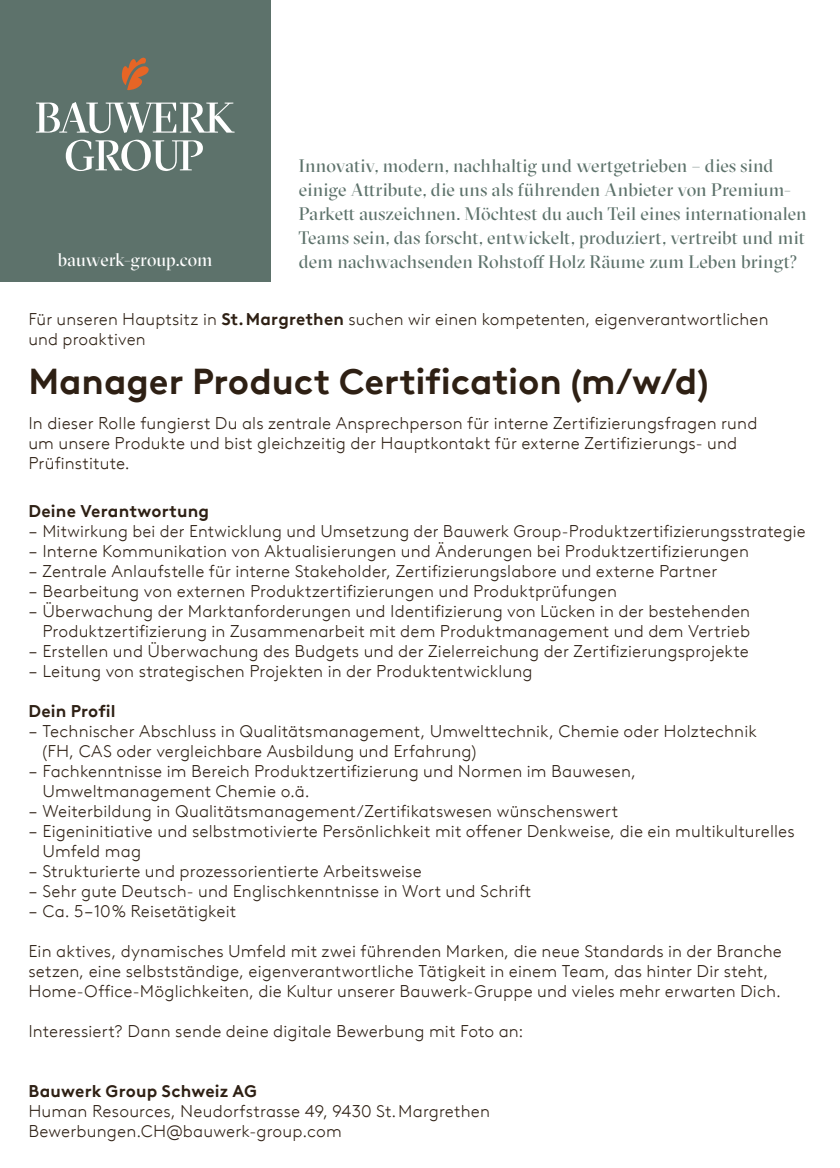
<style>
.page{position:relative;width:840px;height:1168px;background:#fff}
.page>*{position:absolute;margin:0;border:0;box-sizing:border-box;transform-origin:0 0}
.t1{font:700 36px "Brown LLTT";color:#2e2014}
.t2{font:18px/24px "GT Sectra Display";color:#5d726b}
.t3{font:18px "GT Sectra Display";color:#fff}
.t4{font:300 17px/20px "Brown LLTT";letter-spacing:.01em;color:#2e2014}
.t5{font:700 17px "Brown LLTT";letter-spacing:.01em;color:#2e2014}
.s1{font-weight:700}
</style>
<div class="page">
<div style="left:0;top:0;width:270px;height:281px;background:#5d726b"></div>
<svg style="left:121px;top:58px;width:28px;height:32px"></svg>
<svg style="left:66px;top:140px;width:137px;height:31px"></svg>
<svg style="left:36px;top:102px;width:198px;height:31px"></svg>
<p class="t3" style="left:58px;top:250px;width:156px">bauwerk-group.com</p>
<p class="t2" style="left:299px;top:154px;width:509px">Innovativ, modern, nachhaltig und wertgetrieben – dies sind einige Attribute, die uns als führenden Anbieter von Premium-Parkett auszeichnen. Möchtest du auch Teil eines internationalen Teams sein, das forscht, entwickelt, produziert, vertreibt und mit dem nachwachsenden Rohstoff Holz Räume zum Leben bringt?</p>
<p class="t4" style="left:28px;top:308px;width:741px">Für unseren Hauptsitz in <span class="s1">St.Margrethen</span> suchen wir einen kompetenten, eigenverantwortlichen und proaktiven</p>
<h1 class="t1" style="left:28px;top:353px;width:681px">Manager Product Certification (m/w/d)</h1>
<p class="t4" style="left:28px;top:412px;width:730px">In dieser Rolle fungierst Du als zentrale Ansprechperson für interne Zertifizierungsfragen rund um unsere Produkte und bist gleichzeitig der Hauptkontakt für externe Zertifizierungs- und<br>Prüfinstitute.</p>
<p class="t5" style="left:28px;top:498px;width:182px">Deine Verantwortung</p>
<p class="t4" style="left:28px;top:520px;width:778px">– Mitwirkung bei der Entwicklung und Umsetzung der Bauwerk Group-Produktzertifizierungsstrategie</p>
<p class="t4" style="left:28px;top:540px;width:721px">– Interne Kommunikation von Aktualisierungen und Änderungen bei Produktzertifizierungen</p>
<p class="t4" style="left:28px;top:560px;width:690px">– Zentrale Anlaufstelle für interne Stakeholder, Zertifizierungslabore und externe Partner</p>
<p class="t4" style="left:28px;top:580px;width:590px">– Bearbeitung von externen Produktzertifizierungen und Produktprüfungen</p>
<p class="t4" style="left:28px;top:600px;width:723px;text-align:right">– Überwachung der Marktanforderungen und Identifizierung von Lücken in der bestehenden<br>Produktzertifizierung in Zusammenarbeit mit dem Produktmanagement und dem Vertrieb</p>
<p class="t4" style="left:28px;top:640px;width:721px">– Erstellen und Überwachung des Budgets und der Zielerreichung der Zertifizierungsprojekte</p>
<p class="t4" style="left:28px;top:660px;width:505px">– Leitung von strategischen Projekten in der Produktentwicklung</p>
<p class="t5" style="left:28px;top:698px;width:89px">Dein Profil</p>
<p class="t4" style="left:42px;top:720px;width:715px;text-indent:-14px">– Technischer Abschluss in Qualitätsmanagement, Umwelttechnik, Chemie oder Holztechnik (FH, CAS oder vergleichbare Ausbildung und Erfahrung)</p>
<p class="t4" style="left:42px;top:760px;width:595px;text-indent:-14px">– Fachkenntnisse im Bereich Produktzertifizierung und Normen im Bauwesen,<br>Umweltmanagement Chemie o.ä.</p>
<p class="t4" style="left:28px;top:800px;width:591px">– Weiterbildung in Qualitätsmanagement/Zertifikatswesen wünschenswert</p>
<p class="t4" style="left:42px;top:820px;width:753px;text-indent:-14px">– Eigeninitiative und selbstmotivierte Persönlichkeit mit offener Denkweise, die ein multikulturelles<br>Umfeld mag</p>
<p class="t4" style="left:28px;top:860px;width:395px">– Strukturierte und prozessorientierte Arbeitsweise</p>
<p class="t4" style="left:28px;top:880px;width:504px">– Sehr gute Deutsch- und Englischkenntnisse in Wort und Schrift</p>
<p class="t4" style="left:28px;top:900px;width:209px">– Ca. 5–10% Reisetätigkeit</p>
<p class="t4" style="left:28px;top:940px;width:754px">Ein aktives, dynamisches Umfeld mit zwei führenden Marken, die neue Standards in der Branche setzen, eine selbstständige, eigenverantwortliche Tätigkeit in einem Team, das hinter Dir steht,<br>Home-Office-Möglichkeiten, die Kultur unserer Bauwerk-Gruppe und vieles mehr erwarten Dich.</p>
<p class="t4" style="left:28px;top:1020px;width:496px">Interessiert? Dann sende deine digitale Bewerbung mit Foto an:</p>
<p class="t5" style="left:28px;top:1078px;width:230px">Bauwerk Group Schweiz AG</p>
<p class="t4" style="left:28px;top:1100px;width:463px">Human Resources, Neudorfstrasse 49, 9430 St.Margrethen<br>Bewerbungen.CH@bauwerk-group.com</p>
</div>
